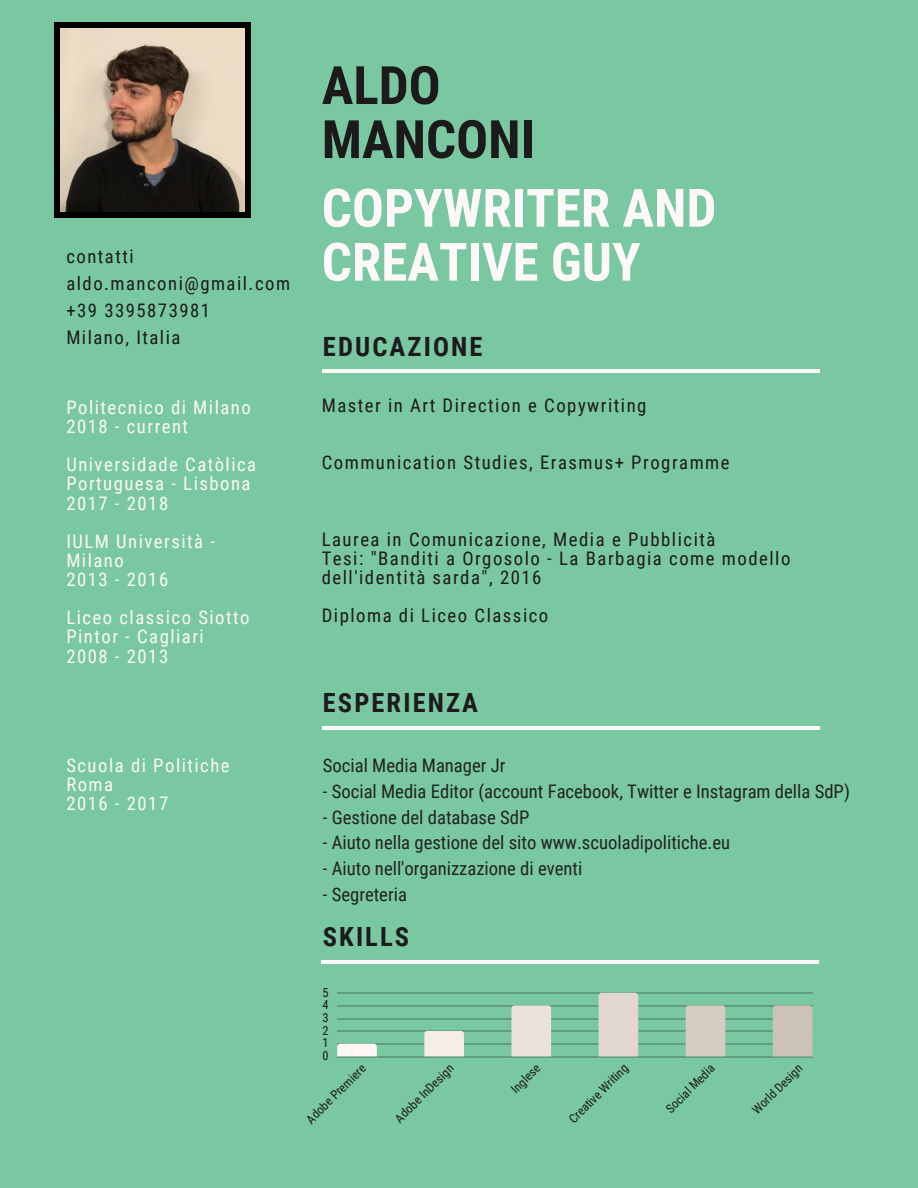
<style>
.page{position:relative;width:918px;height:1188px;background:#79c8a1}
.page>*{position:absolute;margin:0;border:0;box-sizing:border-box;transform-origin:0 0}
.t1{font:700 52.95px/54px "Roboto Condensed";color:#fef8f8}
.t2{font:700 52.95px/54px "Roboto Condensed";color:#1d1a1c}
.t3{font:700 26.55px "Roboto Condensed";letter-spacing:.08em;color:#1d1a1c}
.t4{font:700 26.4px "Roboto Condensed";letter-spacing:.08em;color:#1d1a1c}
.t5{font:18.75px/27px "Roboto Condensed";letter-spacing:.08em;color:#1d1a1c}
.t6{font:18.75px "Roboto Condensed";color:#222}
.t7{font:18.75px/19.2px "Roboto Condensed";letter-spacing:.08em;color:#fef8f8}
.t8{font:12.45px "Roboto Condensed";color:#1d1a1c}
</style>
<div class="page">
<hr style="left:323px;top:369px;width:497px;height:3px;background:#fef8f8">
<hr style="left:322px;top:726px;width:498px;height:4px;background:#fef8f8">
<hr style="left:321px;top:960px;width:497px;height:4px;background:#fef8f8">
<hr style="left:337px;top:1056px;width:476px;height:2px;background:#1d1a1c">
<hr style="left:337px;top:1044px;width:476px;height:1px;background:#1d1a1c">
<hr style="left:337px;top:1031px;width:476px;height:1px;background:#1d1a1c">
<hr style="left:337px;top:1018px;width:476px;height:1px;background:#1d1a1c">
<hr style="left:337px;top:1005px;width:476px;height:2px;background:#1d1a1c">
<hr style="left:337px;top:993px;width:476px;height:1px;background:#1d1a1c">
<svg style="left:337px;top:1044px;width:40px;height:12px"></svg>
<svg style="left:424px;top:1031px;width:40px;height:25px"></svg>
<div style="left:512px;top:1005px;width:39px;height:51px;background:#ebe2dc"></div>
<div style="left:599px;top:993px;width:39px;height:63px;background:#e1d7cf"></div>
<div style="left:686px;top:1005px;width:39px;height:51px;background:#d7ccc2"></div>
<div style="left:773px;top:1005px;width:40px;height:51px;background:#ccc2b6"></div>
<img style="left:61px;top:28px;width:183px;height:184px">
<svg style="left:245px;top:212px;width:6px;height:6px"></svg>
<div style="left:54px;top:27px;width:6px;height:185px;background:#000"></div>
<svg style="left:54px;top:212px;width:6px;height:6px"></svg>
<div style="left:245px;top:27px;width:6px;height:185px;background:#000"></div>
<div style="left:60px;top:212px;width:185px;height:6px;background:#000"></div>
<svg style="left:245px;top:22px;width:6px;height:5px"></svg>
<svg style="left:54px;top:22px;width:6px;height:5px"></svg>
<div style="left:60px;top:22px;width:185px;height:6px;background:#000"></div>
<p class="t5" style="left:66px;top:243px;width:225px">contatti aldo.manconi@gmail.com +39 3395873981<br>Milano, Italia</p>
<p class="t7" style="left:66px;top:398px;width:186px">Politecnico di Milano<br>2018 - current</p>
<p class="t7" style="left:66px;top:455px;width:191px">Universidade Catòlica<br>Portuguesa - Lisbona<br>2017 - 2018</p>
<p class="t7" style="left:66px;top:532px;width:150px">IULM Università -<br>Milano<br>2013 - 2016</p>
<p class="t7" style="left:66px;top:608px;width:185px">Liceo classico Siotto<br>Pintor - Cagliari<br>2008 - 2013</p>
<h1 class="t2" style="left:322px;top:59px;width:215px">ALDO<br>MANCONI</h1>
<h1 class="t1" style="left:322px;top:182px;width:396px">COPYWRITER AND<br>CREATIVE GUY</h1>
<h2 class="t3" style="left:323px;top:331px;width:161px">EDUCAZIONE</h2>
<p class="t5" style="left:322px;top:392px;width:326px">Master in Art Direction e Copywriting</p>
<p class="t5" style="left:322px;top:449px;width:409px">Communication Studies, Erasmus+ Programme</p>
<p class="t5" style="left:322px;top:530px;width:470px;line-height:19.2px">Laurea in Comunicazione, Media e Pubblicità<br>Tesi: "Banditi a Orgosolo - La Barbagia come modello dell'identità sarda", 2016</p>
<p class="t5" style="left:322px;top:602px;width:228px">Diploma di Liceo Classico</p>
<h3 class="t4" style="left:323px;top:688px;width:157px">ESPERIENZA</h3>
<p class="t7" style="left:66px;top:756px;width:165px">Scuola di Politiche<br>Roma<br>2016 - 2017</p>
<p class="t6" style="left:323px;top:754px;width:184px">Social Media Manager Jr</p>
<p class="t6" style="left:323px;top:780px;width:529px">- Social Media Editor (account Facebook, Twitter e Instagram della SdP)</p>
<p class="t6" style="left:323px;top:806px;width:208px">- Gestione del database SdP</p>
<p class="t6" style="left:323px;top:832px;width:409px">- Aiuto nella gestione del sito www.scuoladipolitiche.eu</p>
<p class="t6" style="left:323px;top:858px;width:261px">- Aiuto nell'organizzazione di eventi</p>
<p class="t6" style="left:323px;top:884px;width:86px">- Segreteria</p>
<h3 class="t4" style="left:323px;top:922px;width:88px">SKILLS</h3>
<p class="t8" style="left:322px;top:985px;width:8px">5</p>
<p class="t8" style="left:322px;top:998px;width:8px">4</p>
<p class="t8" style="left:322px;top:1010px;width:8px">3</p>
<p class="t8" style="left:322px;top:1023px;width:8px">2</p>
<p class="t8" style="left:322px;top:1036px;width:8px">1</p>
<p class="t8" style="left:322px;top:1048px;width:8px">0</p>
<p class="t8" style="left:303px;top:1116px;width:80px;rotate:-45deg">Adobe Premiere</p>
<p class="t8" style="left:392px;top:1115px;width:79px;rotate:-45deg">Adobe InDesign</p>
<p class="t8" style="left:508px;top:1086px;width:37px;rotate:-45deg">Inglese</p>
<p class="t8" style="left:566px;top:1116px;width:79px;rotate:-45deg">Creative Writing</p>
<p class="t8" style="left:663px;top:1105px;width:65px;rotate:-45deg">Social Media</p>
<p class="t8" style="left:749px;top:1107px;width:66px;rotate:-45deg">World Design</p>
</div>
